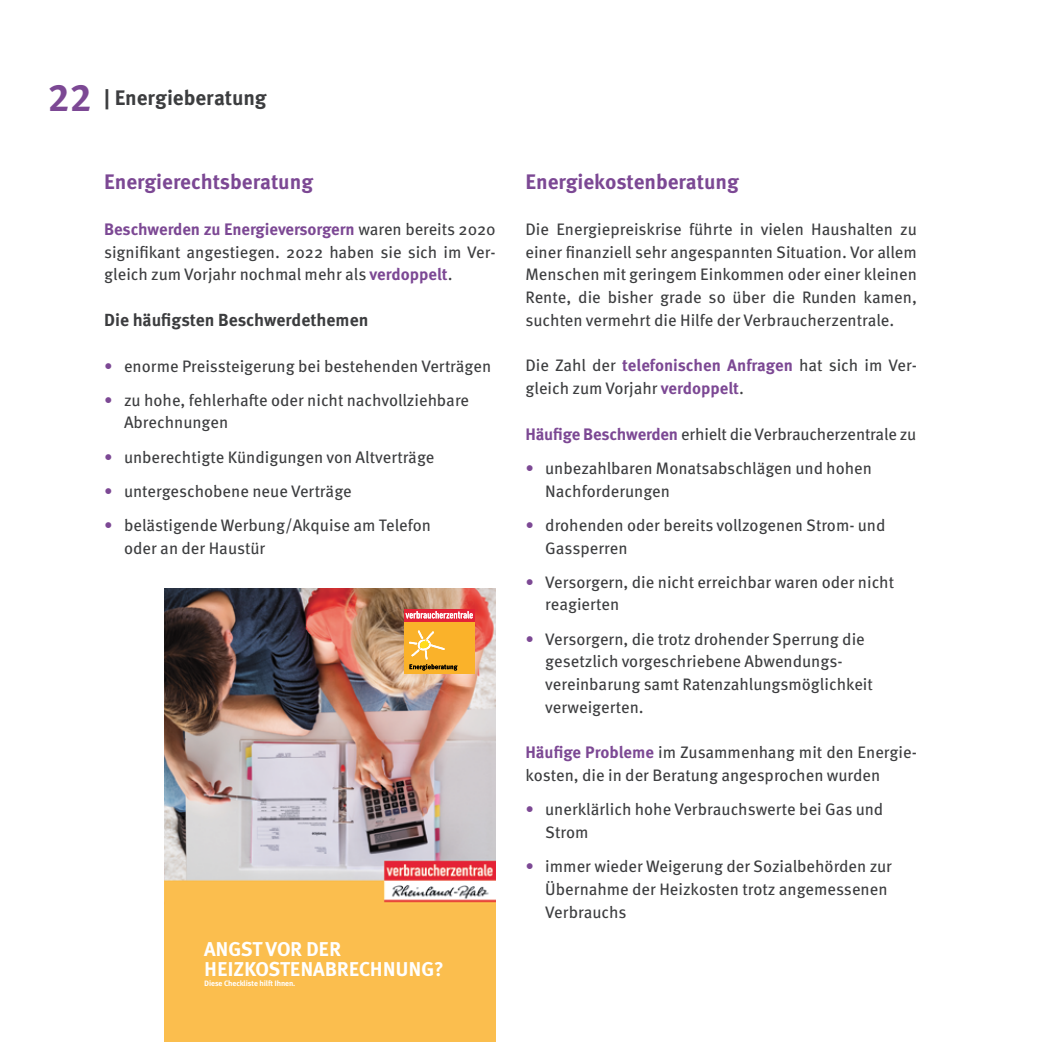
<style>
.page{position:relative;width:1042px;height:1042px;background:#fff}
.page>*{position:absolute;margin:0;border:0;box-sizing:border-box;transform-origin:0 0}
._01_head_01{font:700 38.5px "Meta Pro";color:#7c4894}
._03_Head_12_klein_gr{font:700 21px "Meta Pro";color:#7c4894}
.t1{font:700 21px "Meta Pro";letter-spacing:-.005em;color:#3c3d3f}
.t2{font:700 19.95px/19.9px "Meta Plus";letter-spacing:-.01em;color:#fff}
._04_Head_Fließ_95_13{font:700 17.5px "Meta Pro";color:#3c3d3f}
._01_Fließ_95_13_Einz{font:16.62px/22.8px "Meta Pro";color:#3c3d3f}
._01_Fließ_95_13{font:16.62px/22.8px "Meta Pro";color:#3c3d3f;text-align:justify}
.t3{font:700 7.7px "Meta Plus";letter-spacing:-.01em;color:#fff}
.s1{font-weight:700;color:#7c4894}
.s2{color:#7c4894}
</style>
<div class="page">
<img style="left:165px;top:588px;width:331px;height:454px">
<div style="left:404px;top:621px;width:71px;height:53px;background:#fab22a"></div>
<svg style="left:404px;top:609px;width:71px;height:12px"></svg>
<svg style="left:405px;top:611px;width:68px;height:7px"></svg>
<svg style="left:409px;top:630px;width:48px;height:40px"></svg>
<p class="_01_head_01" style="left:48px;top:67px;width:45px">22</p>
<p class="t1" style="left:104px;top:82px;width:164px">| Energieberatung</p>
<p class="_03_Head_12_klein_gr" style="left:104px;top:166px;width:210px">Energierechtsberatung</p>
<p class="_01_Fließ_95_13" style="left:104px;top:217px;width:393px"><span class="s1">Beschwerden zu Energieversorgern</span> waren bereits 2020 signifikant angestiegen. 2022 haben sie sich im Ver&shy;gleich zum Vorjahr nochmal mehr als <span class="s1">verdoppelt</span>.</p>
<p class="_04_Head_Fließ_95_13" style="left:104px;top:306px;width:266px">Die häufigsten Beschwerdethemen</p>
<p class="_01_Fließ_95_13_Einz" style="left:104px;top:353px;width:389px"><span class="s2">•</span> enorme Preissteigerung bei bestehenden Verträgen</p>
<p class="_01_Fließ_95_13_Einz" style="left:124px;top:387px;width:347px;text-indent:-20px"><span class="s2">•</span> zu hohe, fehlerhafte oder nicht nachvollziehbare<br>Abrechnungen</p>
<p class="_01_Fließ_95_13_Einz" style="left:104px;top:444px;width:332px"><span class="s2">•</span> unberechtigte Kündigungen von Altverträge</p>
<p class="_01_Fließ_95_13_Einz" style="left:104px;top:478px;width:249px"><span class="s2">•</span> untergeschobene neue Verträge</p>
<p class="_01_Fließ_95_13_Einz" style="left:124px;top:512px;width:309px;text-indent:-20px"><span class="s2">•</span> belästigende Werbung/Akquise am Telefon oder an der Haustür</p>
<p class="t2" style="left:204px;top:938px;width:241px">ANGST VOR DER<br>HEIZKOSTENABRECHNUNG?</p>
<p class="t3" style="left:204px;top:979px;width:92px">Diese Checkliste hilft Ihnen.</p>
<p class="_03_Head_12_klein_gr" style="left:525px;top:166px;width:215px">Energiekostenberatung</p>
<p class="_01_Fließ_95_13" style="left:525px;top:217px;width:393px">Die Energiepreiskrise führte in vielen Haushalten zu einer finanziell sehr angespannten Situation. Vor allem Menschen mit geringem Einkommen oder einer kleinen Rente, die bisher grade so über die Runden kamen, suchten vermehrt die Hilfe der Verbraucherzentrale.</p>
<p class="_01_Fließ_95_13" style="left:525px;top:353px;width:393px">Die Zahl der <span class="s1">telefonischen Anfragen</span> hat sich im Ver&shy;gleich zum Vorjahr <span class="s1">verdoppelt</span>.</p>
<p class="_01_Fließ_95_13" style="left:525px;top:421px;width:392px"><span class="s1">Häufige Beschwerden</span> erhielt die Verbraucherzentrale zu</p>
<p class="_01_Fließ_95_13_Einz" style="left:545px;top:456px;width:328px;text-indent:-20px"><span class="s2">•</span> unbezahlbaren Monatsabschlägen und hohen<br>Nachforderungen</p>
<p class="_01_Fließ_95_13_Einz" style="left:545px;top:512px;width:342px;text-indent:-20px"><span class="s2">•</span> drohenden oder bereits vollzogenen Strom- und<br>Gassperren</p>
<p class="_01_Fließ_95_13_Einz" style="left:545px;top:569px;width:350px;text-indent:-20px"><span class="s2">•</span> Versorgern, die nicht erreichbar waren oder nicht reagierten</p>
<p class="_01_Fließ_95_13_Einz" style="left:545px;top:626px;width:329px;text-indent:-20px"><span class="s2">•</span> Versorgern, die trotz drohender Sperrung die gesetzlich vorgeschriebene Abwendungs&shy;vereinbarung samt Ratenzahlungsmöglichkeit verweigerten.</p>
<p class="_01_Fließ_95_13" style="left:525px;top:740px;width:393px"><span class="s1">Häufige Probleme</span> im Zusammenhang mit den Energie&shy;kosten, die in der Beratung angesprochen wurden</p>
<p class="_01_Fließ_95_13_Einz" style="left:545px;top:797px;width:339px;text-indent:-20px"><span class="s2">•</span> unerklärlich hohe Verbrauchswerte bei Gas und<br>Strom</p>
<p class="_01_Fließ_95_13_Einz" style="left:545px;top:854px;width:348px;text-indent:-20px"><span class="s2">•</span> immer wieder Weigerung der Sozialbehörden zur<br>Übernahme der Heizkosten trotz angemessenen<br>Verbrauchs</p>
</div>
